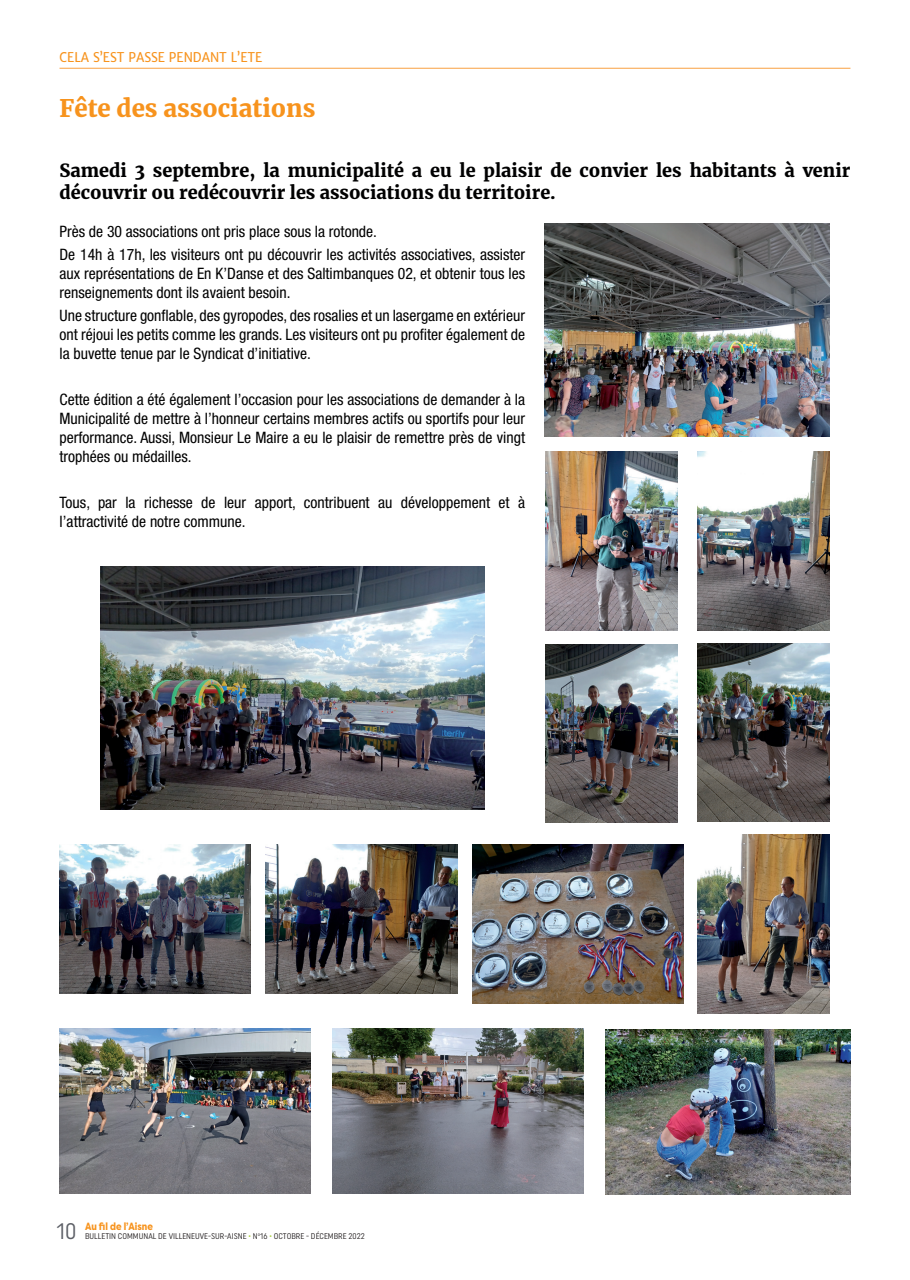
<style>
.page{position:relative;width:910px;height:1280px;background:#fff}
.page>*{position:absolute;margin:0;border:0;box-sizing:border-box;transform-origin:0 0}
.t1{font:900 24px "Merriweather";color:#f7931d}
.t2{font:22.5px "Uniform Condensed";color:#5d6067}
.t3{font:900 18px/21.6px "Merriweather";color:#000001}
.t4{font:condensed 15.75px/18.9px "Helvetica Neue LT Std";color:#000001}
.t5{font:13.5px "Merriweather Sans";color:#f7931d;scale:.9 1}
.t6{font:800 10.5px "Filson Pro";color:#f7931d;scale:.85 1}
.t7{font:8.25px "Uniform Condensed";color:#231f20}
.s1{color:#a6ce39}
</style>
<div class="page">
<img style="left:544px;top:223px;width:285px;height:213px">
<img style="left:60px;top:1028px;width:250px;height:166px">
<img style="left:333px;top:1028px;width:251px;height:166px">
<img style="left:606px;top:1029px;width:244px;height:166px">
<img style="left:100px;top:567px;width:384px;height:243px">
<img style="left:545px;top:452px;width:132px;height:178px">
<img style="left:697px;top:452px;width:132px;height:178px">
<img style="left:545px;top:644px;width:132px;height:179px">
<img style="left:697px;top:643px;width:132px;height:179px">
<img style="left:697px;top:835px;width:132px;height:178px">
<img style="left:60px;top:844px;width:191px;height:149px">
<img style="left:266px;top:844px;width:191px;height:149px">
<img style="left:472px;top:845px;width:211px;height:158px">
<hr style="left:60px;top:68px;width:790px;height:1px;background:#faab55">
<p class="t5" style="left:60px;top:48px;width:227px">CELA S’EST PASSE PENDANT L’ETE</p>
<h1 class="t1" style="left:60px;top:92px;width:258px">Fête des associations</h1>
<p class="t3" style="left:60px;top:159px;width:792px">Samedi 3 septembre, la municipalité a eu le plaisir de convier les habitants à venir découvrir ou redécouvrir les associations du territoire.</p>
<p class="t4" style="left:60px;top:219px;width:467px;line-height:23.1px">Près de 30 associations ont pris place sous la rotonde.<br>De 14h à 17h, les visiteurs ont pu découvrir les activités associatives, assister</p>
<p class="t4" style="left:60px;top:264px;width:467px">aux représentations de En K’Danse et des Saltimbanques 02, et obtenir tous les renseignements dont ils avaient besoin.</p>
<p class="t4" style="left:60px;top:306px;width:467px;text-align:justify">Une structure gonflable, des gyropodes, des rosalies et un lasergame en extérieur ont réjoui les petits comme les grands. Les visiteurs ont pu profiter également de la buvette tenue par le Syndicat d’initiative.</p>
<p class="t4" style="left:60px;top:390px;width:467px;text-align:justify">Cette édition a été également l’occasion pour les associations de demander à la Municipalité de mettre à l’honneur certains membres actifs ou sportifs pour leur performance. Aussi, Monsieur Le Maire a eu le plaisir de remettre près de vingt trophées ou médailles.</p>
<p class="t4" style="left:60px;top:493px;width:467px">Tous, par la richesse de leur apport, contribuent au développement et à l’attractivité de notre commune.</p>
<h2 class="t2" style="left:56px;top:1218px;width:22px">10</h2>
<p class="t6" style="left:85px;top:1220px;width:81px">Au fil de l’Aisne</p>
<p class="t7" style="left:85px;top:1231px;width:93px">BULLETIN COMMUNAL DE VILLENEU</p>
<p class="t7" style="left:200px;top:1231px;width:167px">VE-SUR-AISNE <span class="s1">•</span> N <sup>O</sup>16 <span class="s1">•</span> OCTOBRE - DÉCEMBRE 2022</p>
</div>
